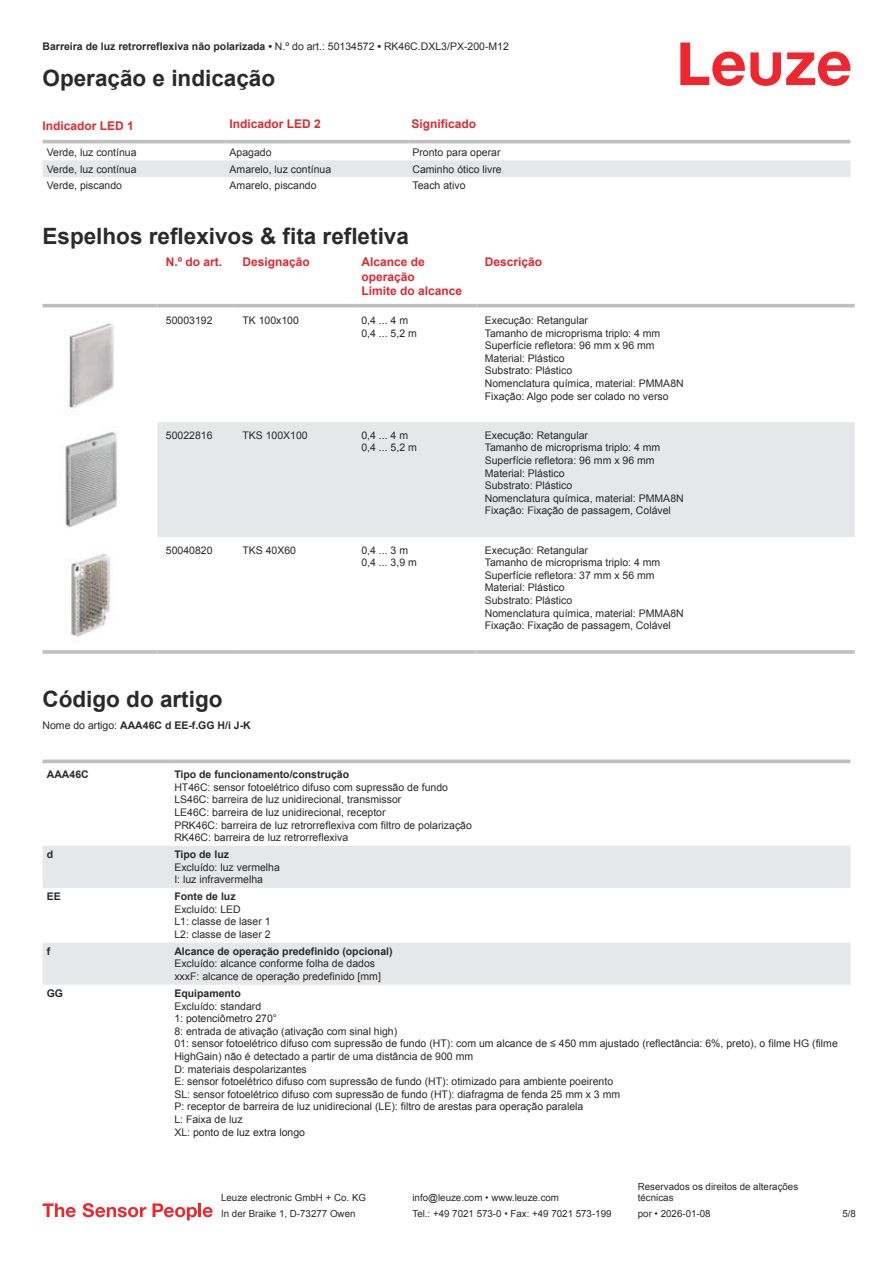
<style>
.page{position:relative;width:893px;height:1263px;background:#fff}
.page>*{position:absolute;margin:0;border:0;box-sizing:border-box;transform-origin:0 0}
.t1{font:700 22.5px "Arial";color:#2b292a}
.t2{font:700 12px/14.4px "Arial";color:#db2a30}
.t3{font:10.5px/12.6px "Arial";color:#2b292a}
.t4{font:700 10.5px "Arial";color:#2b292a}
.t5{font:9.75px/11.7px "Arial";color:#2b292a}
.s1{font-weight:400}
</style>
<div class="page">
<svg style="left:680px;top:43px;width:170px;height:43px"></svg>
<svg style="left:43px;top:143px;width:807px;height:1px"></svg>
<div style="left:43px;top:160px;width:807px;height:17px;background:#e6e7e9"></div>
<hr style="left:43px;top:140px;width:182px;height:3px;background:#bdbfc1">
<hr style="left:225px;top:140px;width:183px;height:3px;background:#bdbfc1">
<hr style="left:408px;top:140px;width:442px;height:3px;background:#bdbfc1">
<div style="left:157px;top:422px;width:698px;height:115px;background:#e6e7e9"></div>
<hr style="left:43px;top:304px;width:114px;height:3px;background:#bdbfc1">
<hr style="left:157px;top:304px;width:77px;height:3px;background:#bdbfc1">
<hr style="left:234px;top:304px;width:119px;height:3px;background:#bdbfc1">
<hr style="left:353px;top:304px;width:123px;height:3px;background:#bdbfc1">
<hr style="left:476px;top:304px;width:379px;height:3px;background:#bdbfc1">
<svg style="left:43px;top:650px;width:114px;height:4px"></svg>
<hr style="left:157px;top:650px;width:77px;height:4px;background:#c6c8c9">
<svg style="left:234px;top:650px;width:119px;height:4px"></svg>
<svg style="left:353px;top:650px;width:123px;height:4px"></svg>
<hr style="left:476px;top:650px;width:379px;height:4px;background:#c6c8c9">
<img style="left:69px;top:323px;width:45px;height:86px">
<img style="left:65px;top:432px;width:53px;height:96px">
<img style="left:70px;top:553px;width:41px;height:84px">
<div style="left:43px;top:759px;width:807px;height:5px;background:#ececed"></div>
<svg style="left:43px;top:846px;width:807px;height:139px;fill:#e6e7e9"></svg>
<hr style="left:43px;top:760px;width:127px;height:3px;background:#bdbfc1">
<hr style="left:170px;top:760px;width:680px;height:3px;background:#bdbfc1">
<svg style="left:43px;top:1203px;width:33px;height:14px"></svg>
<svg style="left:83px;top:1203px;width:63px;height:14px"></svg>
<svg style="left:153px;top:1203px;width:44px;height:17px"></svg>
<hr style="left:198px;top:1203px;width:3px;height:14px;background:#ed272d">
<svg style="left:203px;top:1207px;width:10px;height:10px"></svg>
<p class="t4" style="left:43px;top:43px;width:468px">Barreira de luz retrorreflexiva não polarizada • <span class="s1">N.º do art.: 50134572</span> • <span class="s1">RK46C.DXL3/PX-200-M12</span></p>
<h1 class="t1" style="left:43px;top:70px;width:234px">Operação e indicação</h1>
<p class="t2" style="left:43px;top:119px;width:93px">Indicador LED 1</p>
<p class="t2" style="left:230px;top:117px;width:93px">Indicador LED 2</p>
<p class="t2" style="left:411px;top:117px;width:66px">Significado</p>
<p class="t3" style="left:47px;top:147px;width:91px">Verde, luz contínua</p>
<p class="t3" style="left:230px;top:147px;width:44px">Apagado</p>
<p class="t3" style="left:412px;top:147px;width:90px">Pronto para operar</p>
<p class="t3" style="left:47px;top:163px;width:91px">Verde, luz contínua</p>
<p class="t3" style="left:230px;top:163px;width:103px">Amarelo, luz contínua</p>
<p class="t3" style="left:412px;top:163px;width:91px">Caminho ótico livre</p>
<p class="t3" style="left:47px;top:180px;width:77px">Verde, piscando</p>
<p class="t3" style="left:230px;top:180px;width:88px">Amarelo, piscando</p>
<p class="t3" style="left:412px;top:180px;width:55px">Teach ativo</p>
<h1 class="t1" style="left:43px;top:228px;width:368px">Espelhos reflexivos &amp; fita refletiva</h1>
<p class="t2" style="left:166px;top:256px;width:58px">N.º do art.</p>
<p class="t2" style="left:242px;top:256px;width:69px">Designação</p>
<p class="t2" style="left:361px;top:256px;width:102px">Alcance de operação<br>Limite do alcance</p>
<p class="t2" style="left:485px;top:256px;width:59px">Descrição</p>
<p class="t3" style="left:166px;top:315px;width:48px">50003192</p>
<p class="t3" style="left:242px;top:315px;width:58px">TK 100x100</p>
<p class="t3" style="left:361px;top:315px;width:57px">0,4 ... 4 m<br>0,4 ... 5,2 m</p>
<p class="t3" style="left:485px;top:315px;width:200px">Execução: Retangular<br>Tamanho de microprisma triplo: 4 mm<br>Superfície refletora: 96 mm x 96 mm<br>Material: Plástico<br>Substrato: Plástico<br>Nomenclatura química, material: PMMA8N<br>Fixação: Algo pode ser colado no verso</p>
<p class="t3" style="left:166px;top:430px;width:48px">50022816</p>
<p class="t3" style="left:242px;top:430px;width:67px">TKS 100X100</p>
<p class="t3" style="left:361px;top:430px;width:57px">0,4 ... 4 m<br>0,4 ... 5,2 m</p>
<p class="t3" style="left:485px;top:430px;width:200px">Execução: Retangular<br>Tamanho de microprisma triplo: 4 mm<br>Superfície refletora: 96 mm x 96 mm<br>Material: Plástico<br>Substrato: Plástico<br>Nomenclatura química, material: PMMA8N<br>Fixação: Fixação de passagem, Colável</p>
<p class="t3" style="left:166px;top:544px;width:48px">50040820</p>
<p class="t3" style="left:242px;top:544px;width:55px">TKS 40X60</p>
<p class="t3" style="left:361px;top:544px;width:57px">0,4 ... 3 m<br>0,4 ... 3,9 m</p>
<p class="t3" style="left:485px;top:544px;width:200px">Execução: Retangular<br>Tamanho de microprisma triplo: 4 mm<br>Superfície refletora: 37 mm x 56 mm<br>Material: Plástico<br>Substrato: Plástico<br>Nomenclatura química, material: PMMA8N<br>Fixação: Fixação de passagem, Colável</p>
<h1 class="t1" style="left:43px;top:690px;width:181px">Código do artigo</h1>
<p class="t4" style="left:43px;top:722px;width:210px"><span class="s1">Nome do artigo:</span> AAA46C d EE-f.GG H/i J-K</p>
<p class="t4" style="left:47px;top:770px;width:43px">AAA46C</p>
<p class="t4" style="left:174px;top:770px;width:176px">Tipo de funcionamento/construção</p>
<p class="t3" style="left:174px;top:782px;width:299px">HT46C: sensor fotoelétrico difuso com supressão de fundo LS46C: barreira de luz unidirecional, transmissor<br>LE46C: barreira de luz unidirecional, receptor<br>PRK46C: barreira de luz retrorreflexiva com filtro de polarização RK46C: barreira de luz retrorreflexiva</p>
<p class="t4" style="left:47px;top:850px;width:8px">d</p>
<p class="t4" style="left:174px;top:850px;width:56px">Tipo de luz</p>
<p class="t3" style="left:174px;top:861px;width:107px">Excluído: luz vermelha<br>I: luz infravermelha</p>
<p class="t4" style="left:47px;top:892px;width:16px">EE</p>
<p class="t4" style="left:174px;top:892px;width:63px">Fonte de luz</p>
<p class="t3" style="left:174px;top:904px;width:98px">Excluído: LED<br>L1: classe de laser 1<br>L2: classe de laser 2</p>
<p class="t4" style="left:47px;top:947px;width:5px">f</p>
<p class="t4" style="left:174px;top:947px;width:220px">Alcance de operação predefinido (opcional)</p>
<p class="t3" style="left:174px;top:958px;width:208px">Excluído: alcance conforme folha de dados xxxF: alcance de operação predefinido [mm]</p>
<p class="t4" style="left:47px;top:989px;width:18px">GG</p>
<p class="t4" style="left:174px;top:989px;width:68px">Equipamento</p>
<p class="t3" style="left:174px;top:1000px;width:665px">Excluído: standard<br>1: potenciômetro 270°<br>8: entrada de ativação (ativação com sinal high)<br>01: sensor fotoelétrico difuso com supressão de fundo (HT): com um alcance de ≤ 450 mm ajustado (reflectância: 6%, preto), o filme HG (filme HighGain) não é detectado a partir de uma distância de 900 mm<br>D: materiais despolarizantes<br>E: sensor fotoelétrico difuso com supressão de fundo (HT): otimizado para ambiente poeirento<br>SL: sensor fotoelétrico difuso com supressão de fundo (HT): diafragma de fenda 25 mm x 3 mm<br>P: receptor de barreira de luz unidirecional (LE): filtro de arestas para operação paralela<br>L: Faixa de luz<br>XL: ponto de luz extra longo</p>
<p class="t5" style="left:221px;top:1193px;width:146px">Leuze electronic GmbH + Co. KG</p>
<p class="t5" style="left:412px;top:1193px;width:148px">info@leuze.com • www.leuze.com</p>
<p class="t5" style="left:638px;top:1181px;width:162px">Reservados os direitos de alterações técnicas</p>
<p class="t5" style="left:221px;top:1209px;width:136px">In der Braike 1, D-73277 Owen</p>
<p class="t5" style="left:412px;top:1209px;width:201px">Tel.: +49 7021 573-0 • Fax: +49 7021 573-199</p>
<p class="t5" style="left:638px;top:1209px;width:74px">por • 2026-01-08</p>
<p class="t5" style="left:842px;top:1209px;width:15px">5 /8</p>
</div>
